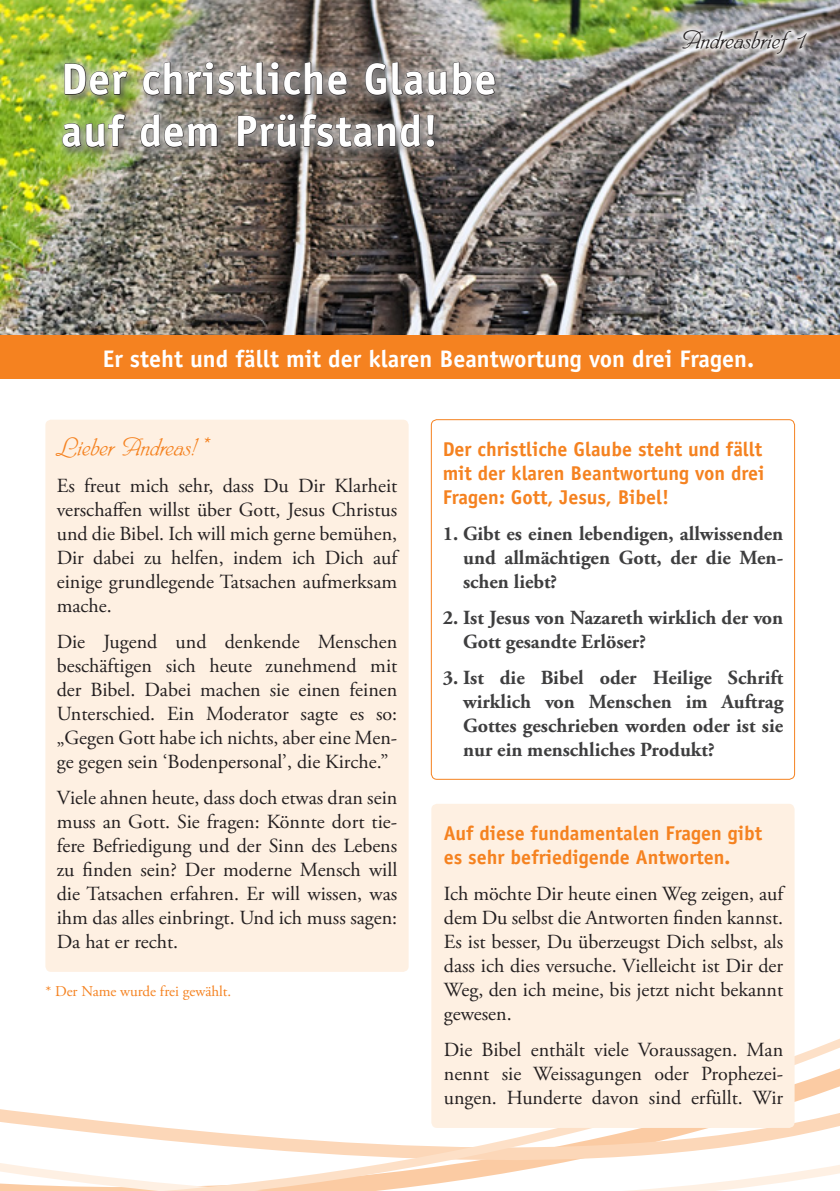
<style>
.page{position:relative;width:840px;height:1191px;background:#fff}
.page>*{position:absolute;margin:0;border:0;box-sizing:border-box;transform-origin:0 0}
._00_Titel{font:700 44px/52px "Officina Sans";letter-spacing:.02em;color:#fff}
._01_Lieber_Andreas{font:28px "Phyllis D";color:#f58220}
.t1{font:28px "Phyllis D";color:#231f20}
._00_Untertitel{font:700 24px "Officina Sans";color:#fff}
._02_Grundtext{font:20px/24px "Adobe Garamond Pro";color:#231f20;text-align:justify}
._02_Grundtext_fett{font:700 20px/24px "Adobe Garamond Pro";color:#3e3e3f;text-align:justify}
._03_Zwischenüberschr{font:700 20px/24px "Officina Sans";color:#f58220}
.t2{font:15px "Adobe Garamond Pro";color:#f58220}
</style>
<div class="page">
<svg style="left:0;top:748px;width:839px;height:443px"></svg>
<img style="left:0;top:0;width:839px;height:335px">
<div style="left:0;top:335px;width:839px;height:44px;background:#f58220"></div>
<div style="left:48px;top:46px;width:461px;height:117px;background:#fff;opacity:.9"></div>
<img style="left:64px;top:63px;width:64px;height:34px">
<img style="left:62px;top:108px;width:64px;height:40px">
<svg style="left:140px;top:61px;width:355px;height:110px;background:#7f7873"></svg>
<div style="left:45px;top:420px;width:363px;height:552px;background:#fef0e2;border-radius:6px"></div>
<div style="left:431px;top:804px;width:363px;height:324px;background:#fef0e2;border-radius:6px"></div>
<div style="left:430px;top:419px;width:364px;height:361px;border:1px solid #f58220;border-radius:6px"></div>
<div style="left:676px;top:26px;width:135px;height:33px;background:#fff;opacity:.95"></div>
<p class="_00_Titel" style="left:61px;top:53px;width:436px">Der christliche Glaube auf dem Prüfstand!</p>
<p class="t1" style="left:680px;top:26px;width:127px">Andreasbrief 1</p>
<p class="_00_Untertitel" style="left:103px;top:343px;width:652px">Er steht und fällt mit der klaren Beantwortung von drei Fragen.</p>
<p class="_01_Lieber_Andreas" style="left:57px;top:432px;width:155px">Lieber Andreas!*</p>
<p class="_02_Grundtext" style="left:57px;top:474px;width:342px">Es freut mich sehr, dass Du Dir Klarheit verschaffen willst über Gott, Jesus Christus und die Bibel. Ich will mich gerne bemühen, Dir dabei zu helfen, indem ich Dich auf einige grundlegende Tatsachen aufmerksam mache.</p>
<p class="_02_Grundtext" style="left:57px;top:630px;width:342px">Die Jugend und denkende Menschen beschäftigen sich heute zunehmend mit der Bibel. Dabei machen sie einen feinen Unterschied. Ein Moderator sagte es so: „Gegen Gott habe ich nichts, aber eine Men&shy;ge gegen sein ‘Bodenpersonal’, die Kirche.”</p>
<p class="_02_Grundtext" style="left:57px;top:786px;width:342px">Viele ahnen heute, dass doch etwas dran sein muss an Gott. Sie fragen: Könnte dort tie&shy;fere Befriedigung und der Sinn des Lebens zu finden sein? Der moderne Mensch will die Tatsachen erfahren. Er will wissen, was ihm das alles einbringt. Und ich muss sagen:<br>Da hat er recht.</p>
<p class="t2" style="left:45px;top:982px;width:187px">* Der Name wurde frei gewählt.</p>
<p class="_03_Zwischenüberschr" style="left:442px;top:436px;width:323px;text-align:justify">Der christliche Glaube steht und fällt mit der klaren Beantwortung von drei Fragen: Gott, Jesus, Bibel!</p>
<p class="_02_Grundtext_fett" style="left:463px;top:522px;width:321px;text-indent:-20px">1. Gibt es einen lebendigen, allwissenden und allmächtigen Gott, der die Men&shy;schen liebt?</p>
<p class="_02_Grundtext_fett" style="left:463px;top:606px;width:321px;text-indent:-20px">2. Ist Jesus von Nazareth wirklich der von<br>Gott gesandte Erlöser?</p>
<p class="_02_Grundtext_fett" style="left:463px;top:666px;width:321px;text-indent:-20px">3. Ist die Bibel oder Heilige Schrift wirklich von Menschen im Auftrag Gottes geschrieben worden oder ist sie nur ein menschliches Produkt?</p>
<p class="_03_Zwischenüberschr" style="left:443px;top:820px;width:320px">Auf diese fundamentalen Fragen gibt es sehr befriedigende Antworten.</p>
<p class="_02_Grundtext" style="left:443px;top:882px;width:341px">Ich möchte Dir heute einen Weg zeigen, auf dem Du selbst die Antworten finden kannst.<br>Es ist besser, Du überzeugst Dich selbst, als dass ich dies versuche. Vielleicht ist Dir der Weg, den ich meine, bis jetzt nicht bekannt gewesen.</p>
<p class="_02_Grundtext" style="left:443px;top:1038px;width:341px">Die Bibel enthält viele Voraussagen. Man nennt sie Weissagungen oder Prophezei&shy;ungen. Hunderte davon sind erfüllt. Wir</p>
</div>
